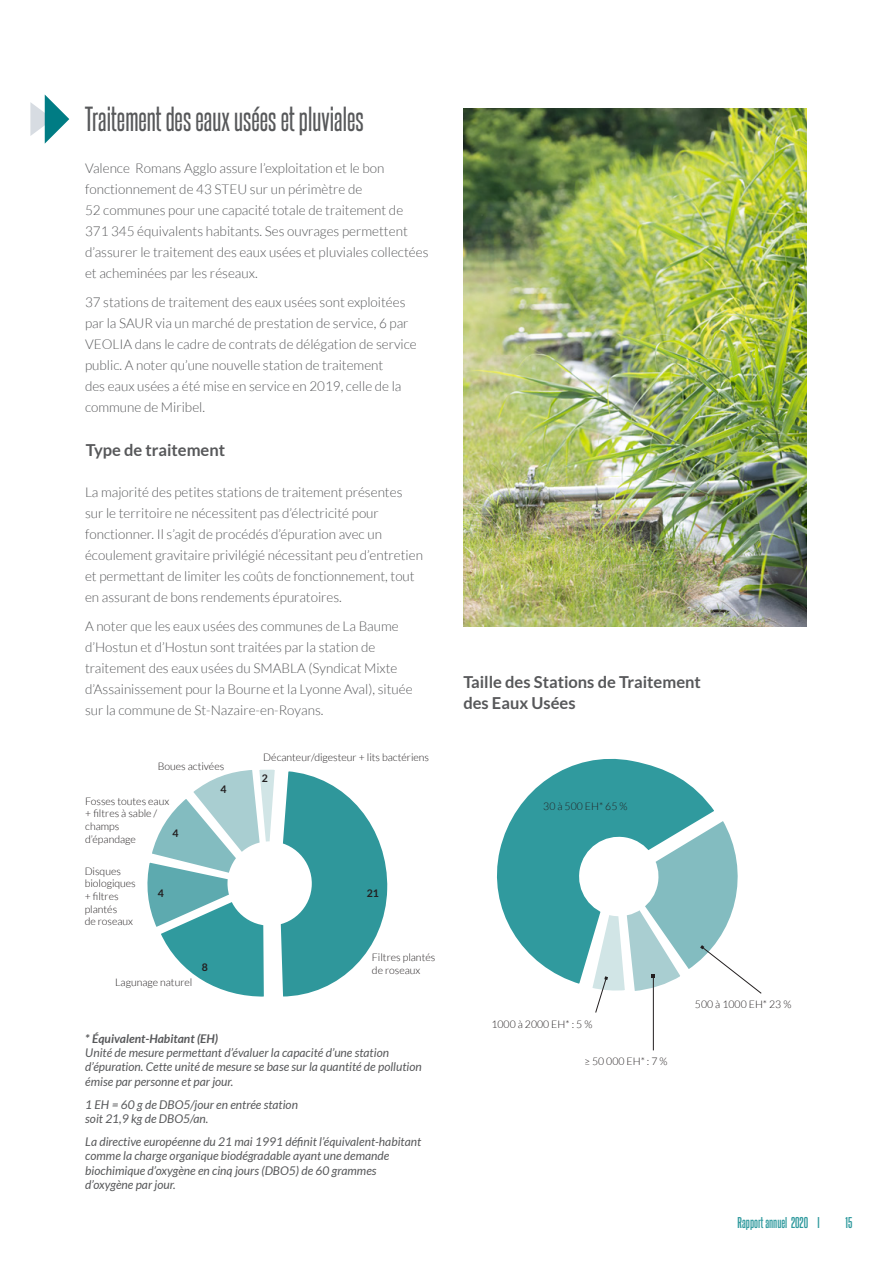
<style>
.page{position:relative;width:893px;height:1263px;background:#fff}
.page>*{position:absolute;margin:0;border:0;box-sizing:border-box;transform-origin:0 0}
.Sous-Titres{font:30px "Steelfish Rg";color:#57585a}
.Sous-sous-titres{font:700 16.5px/21px "Lato";color:#57585a}
.t1{font:300 13.5px/21px "Lato";color:#57585a}
.t2{font:700 13.5px "Steelfish Rg";color:#309a9e}
.Textes{font:italic 12px/14.4px "Lato";color:#57585a}
.Textes-2{font:300 10.5px/12.6px "Lato";color:#231f20}
.Textes-3{font:700 10.5px "Lato";color:#231f20}
.s1{font-weight:700}
</style>
<div class="page">
<svg style="left:30px;top:94px;width:39px;height:50px"></svg>
<img style="left:463px;top:108px;width:344px;height:518px">
<svg style="left:147px;top:769px;width:241px;height:228px"></svg>
<div style="left:227px;top:841px;width:85px;height:85px;background:#fff;border-radius:50%"></div>
<svg style="left:497px;top:758px;width:217px;height:224px"></svg>
<hr style="left:653px;top:976px;width:1px;height:74px;background:#231f20">
<svg style="left:574px;top:815px;width:188px;height:198px"></svg>
<p class="Sous-Titres" style="left:85px;top:97px;width:280px">Traitement des eaux usées et pluviales</p>
<p class="t1" style="left:85px;top:158px;width:345px">Valence Romans Agglo assure l’exploitation et le bon fonctionnement de 43 STEU sur un périmètre de<br>52 communes pour une capacité totale de traitement de 371 345 équivalents habitants. Ses ouvrages permettent d’assurer le traitement des eaux usées et pluviales collectées et acheminées par les réseaux.</p>
<p class="t1" style="left:85px;top:292px;width:333px">37 stations de traitement des eaux usées sont exploitées par la SAUR via un marché de prestation de service, 6 par VEOLIA dans le cadre de contrats de délégation de service public. A noter qu’une nouvelle station de traitement<br>des eaux usées a été mise en service en 2019, celle de la commune de Miribel.</p>
<p class="Sous-sous-titres" style="left:86px;top:439px;width:141px">Type de traitement</p>
<p class="t1" style="left:85px;top:482px;width:339px">La majorité des petites stations de traitement présentes sur le territoire ne nécessitent pas d’électricité pour fonctionner. Il s’agit de procédés d’épuration avec un écoulement gravitaire privilégié nécessitant peu d’entretien et permettant de limiter les coûts de fonctionnement, tout en assurant de bons rendements épuratoires.</p>
<p class="t1" style="left:85px;top:616px;width:329px">A noter que les eaux usées des communes de La Baume d’Hostun et d’Hostun sont traitées par la station de traitement des eaux usées du SMABLA (Syndicat Mixte d’Assainissement pour la Bourne et la Lyonne Aval), située sur la commune de St-Nazaire-en-Royans.</p>
<p class="Textes-2" style="left:158px;top:760px;width:68px">Boues activées</p>
<p class="Textes-2" style="left:85px;top:795px;width:85px">Fosses toutes eaux + filtres à sable / champs d’épandage</p>
<p class="Textes-3" style="left:173px;top:828px;width:8px">4</p>
<p class="Textes-2" style="left:85px;top:865px;width:53px">Disques biologiques + filtres plantés<br>de roseaux</p>
<p class="Textes-3" style="left:158px;top:887px;width:8px">4</p>
<p class="Textes-3" style="left:220px;top:783px;width:8px">4</p>
<p class="Textes-2" style="left:115px;top:976px;width:79px">Lagunage naturel</p>
<p class="Textes-3" style="left:202px;top:961px;width:8px">8</p>
<p class="Textes-2" style="left:263px;top:751px;width:167px">Décanteur/digesteur + lits bactériens</p>
<p class="Textes-3" style="left:262px;top:772px;width:8px">2</p>
<p class="Textes-3" style="left:367px;top:887px;width:14px">21</p>
<p class="Textes-2" style="left:372px;top:951px;width:65px">Filtres plantés de roseaux</p>
<p class="Textes" style="left:85px;top:1031px;width:338px"><span class="s1">* Équivalent-Habitant (EH)<br></span>Unité de mesure permettant d’évaluer la capacité d’une station d’épuration. Cette unité de mesure se base sur la quantité de pollution émise par personne et par jour.</p>
<p class="Textes" style="left:85px;top:1097px;width:214px">1 EH = 60 g de DBO5/jour en entrée station soit 21,9 kg de DBO5/an.</p>
<p class="Textes" style="left:85px;top:1135px;width:337px">La directive européenne du 21 mai 1991 définit l’équivalent-habitant comme la charge organique biodégradable ayant une demande biochimique d’oxygène en cinq jours (DBO5) de 60 grammes d’oxygène par jour.</p>
<p class="Sous-sous-titres" style="left:463px;top:672px;width:239px">Taille des Stations de Traitement des Eaux Usées</p>
<p class="Textes-2" style="left:543px;top:800px;width:86px">30 à 500 EH* 65 %</p>
<p class="Textes-2" style="left:491px;top:1018px;width:102px">1000 à 2000 EH* : 5 %</p>
<p class="Textes-2" style="left:584px;top:1055px;width:85px">≥ 50 000 EH* : 7 %</p>
<p class="Textes-2" style="left:695px;top:997px;width:98px">500 à 1000 EH* 23 %</p>
<p class="t2" style="left:738px;top:1213px;width:84px">Rapport annuel 2020 I</p>
<p class="t2" style="left:845px;top:1213px;width:8px">15</p>
</div>
